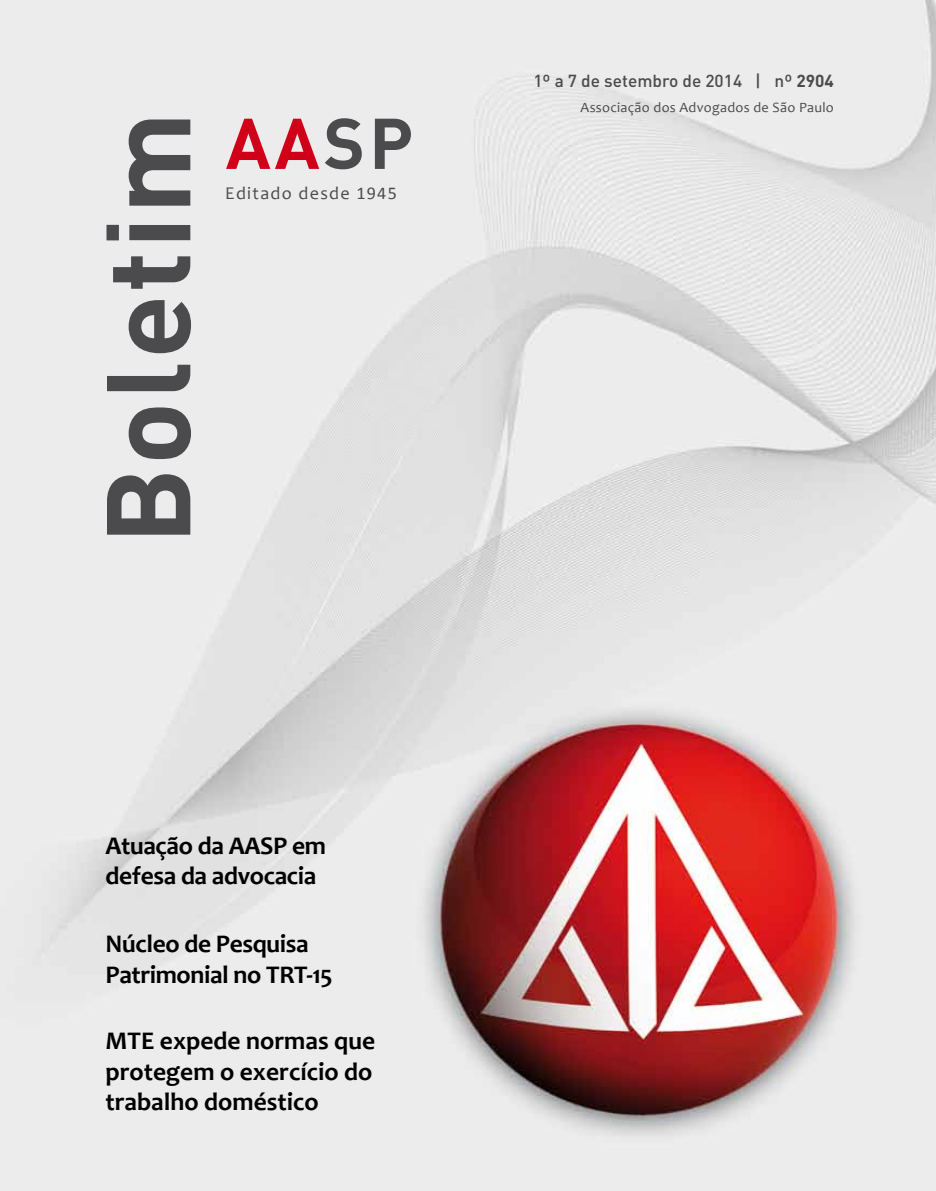
<style>
.page{position:relative;width:936px;height:1191px;background:#fff}
.page>*{position:absolute;margin:0;border:0;box-sizing:border-box;transform-origin:0 0}
.t1{font:700 117px "DIN";letter-spacing:.02em;color:#4b4b4d}
.t2{font:700 70.5px "DIN";color:#d10019}
.t3{font:700 25.5px/30.8px "Candara";letter-spacing:-.015em;color:#000}
.t4{font:18px "Candara";letter-spacing:.075em;color:#4b4b4d}
.t5{font:500 17.25px "DIN";color:#4b4b4d}
.t6{font:14.25px "Candara";letter-spacing:.02em;color:#4b4b4d}
.s1{color:#4b4b4d}
.s2{font-family:"Calibri"}
.s3{font-weight:700}
</style>
<div class="page">
<img style="left:0;top:0;width:935px;height:1191px">
<h1 class="t1" style="left:71px;top:544px;width:434px;rotate:-90deg">Boletim</h1>
<h2 class="t2" style="left:226px;top:97px;width:189px">AA<span class="s1">SP</span></h2>
<p class="t4" style="left:225px;top:182px;width:173px">Editado desde <span class="s2">1945</span></p>
<p class="t3" style="left:105px;top:829px;width:222px">Atuação da AASP em defesa da advocacia</p>
<p class="t3" style="left:105px;top:928px;width:229px">Núcleo de Pesquisa<br>Patrimonial no TRT-15</p>
<p class="t3" style="left:105px;top:1025px;width:271px;text-align:justify">MTE expede normas que protegem o exercício do trabalho doméstico</p>
<p class="t5" style="left:533px;top:70px;width:302px">1º a 7 de setembro de 2014 | nº <span class="s3">2904</span></p>
<p class="t6" style="left:580px;top:98px;width:255px">Associação dos Advogados de São Paulo</p>
</div>
